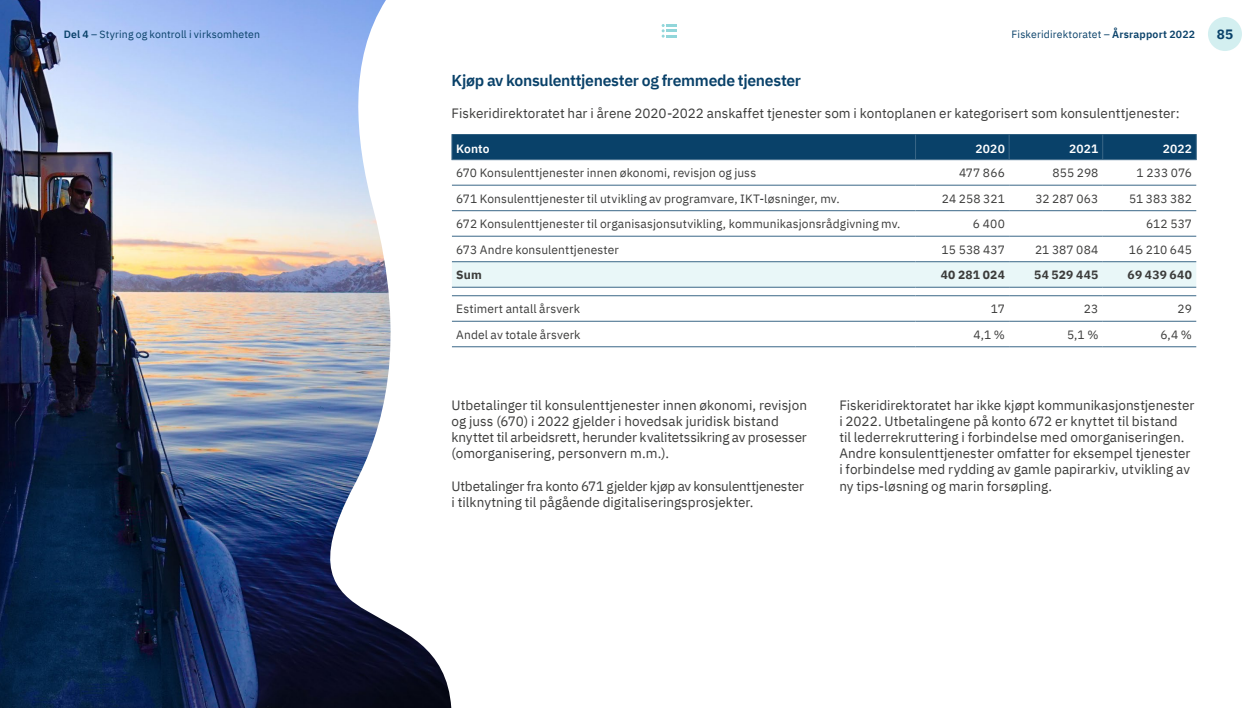
<style>
.page{position:relative;width:1259px;height:708px;background:#fff}
.page>*{position:absolute;margin:0;border:0;box-sizing:border-box;transform-origin:0 0}
.H3_Overskrift_10_5pt{font:600 15.75px "IBM Plex Sans";letter-spacing:-.02em;color:#094169}
.P_Brødtekst_9pt{font:13.5px/16.2px "IBM Plex Sans";letter-spacing:.005em;color:#3c3c3b}
.t1{font:700 13.5px "IBM Plex Sans";color:#094169}
.P_Brødtekst_8pt_tabe{font:12px "IBM Plex Sans";letter-spacing:.01em;color:#3c3c3b}
.P_Brødtekst_8pt_tabe-2{font:700 12px "IBM Plex Sans";letter-spacing:.02em;color:#3c3c3b}
.H5_Overskrift_tabell{font:600 12px "IBM Plex Sans";letter-spacing:.015em;color:#fff}
.t2{font:10.5px "IBM Plex Sans";letter-spacing:.015em;color:#094169}
.s1{font-weight:600}
</style>
<div class="page">
<img style="left:0;top:0;width:451px;height:708px">
<svg style="left:452px;top:160px;width:744px;height:161px"></svg>
<svg style="left:452px;top:262px;width:744px;height:25px;background:#e5f4f5"></svg>
<hr style="left:452px;top:185px;width:463px;height:1px;background:#3a6787">
<hr style="left:915px;top:185px;width:94px;height:1px;background:#3a6787">
<hr style="left:1009px;top:185px;width:93px;height:1px;background:#3a6787">
<hr style="left:1102px;top:185px;width:94px;height:1px;background:#3a6787">
<hr style="left:452px;top:210px;width:463px;height:1px;background:#3a6787">
<hr style="left:915px;top:210px;width:94px;height:1px;background:#3a6787">
<hr style="left:1009px;top:210px;width:93px;height:1px;background:#3a6787">
<hr style="left:1102px;top:210px;width:94px;height:1px;background:#3a6787">
<hr style="left:452px;top:236px;width:463px;height:1px;background:#3a6787">
<hr style="left:915px;top:236px;width:94px;height:1px;background:#3a6787">
<hr style="left:1009px;top:236px;width:93px;height:1px;background:#3a6787">
<hr style="left:1102px;top:236px;width:94px;height:1px;background:#3a6787">
<hr style="left:452px;top:321px;width:463px;height:1px;background:#3a6787">
<hr style="left:915px;top:321px;width:94px;height:1px;background:#3a6787">
<hr style="left:1009px;top:321px;width:93px;height:1px;background:#3a6787">
<hr style="left:1102px;top:321px;width:94px;height:1px;background:#3a6787">
<hr style="left:452px;top:346px;width:463px;height:1px;background:#3a6787">
<hr style="left:915px;top:346px;width:94px;height:1px;background:#3a6787">
<hr style="left:1009px;top:346px;width:93px;height:1px;background:#3a6787">
<hr style="left:1102px;top:346px;width:94px;height:1px;background:#3a6787">
<hr style="left:452px;top:261px;width:463px;height:1px;background:#3a6787">
<hr style="left:915px;top:261px;width:94px;height:1px;background:#3a6787">
<hr style="left:1009px;top:261px;width:93px;height:1px;background:#3a6787">
<hr style="left:1102px;top:261px;width:94px;height:1px;background:#3a6787">
<hr style="left:452px;top:287px;width:463px;height:1px;background:#3a6787">
<hr style="left:915px;top:287px;width:94px;height:1px;background:#3a6787">
<hr style="left:1009px;top:287px;width:93px;height:1px;background:#3a6787">
<hr style="left:1102px;top:287px;width:94px;height:1px;background:#3a6787">
<hr style="left:452px;top:295px;width:463px;height:1px;background:#3a6787">
<hr style="left:915px;top:295px;width:94px;height:1px;background:#3a6787">
<hr style="left:1009px;top:295px;width:93px;height:1px;background:#3a6787">
<hr style="left:1102px;top:295px;width:94px;height:1px;background:#3a6787">
<svg style="left:451px;top:134px;width:746px;height:26px;background:#0d446b"></svg>
<svg style="left:661px;top:24px;width:16px;height:14px"></svg>
<div style="left:1208px;top:17px;width:34px;height:34px;background:#d3eff0;border-radius:50%"></div>
<p class="t2" style="left:64px;top:26px;width:198px"><span class="s1">Del 4</span> – Styring og kontroll i virksomheten</p>
<p class="t2" style="left:1011px;top:26px;width:185px">Fiskeridirektoratet – <span class="s1">Årsrapport 2022</span></p>
<p class="t1" style="left:1216px;top:23px;width:18px">85</p>
<h3 class="H3_Overskrift_10_5pt" style="left:451px;top:68px;width:351px">Kjøp av konsulenttjenester og fremmede tjenester</h3>
<p class="P_Brødtekst_9pt" style="left:451px;top:104px;width:729px">Fiskeridirektoratet har i årene 2020-2022 anskaffet tjenester som i kontoplanen er kategorisert som konsulenttjenester:</p>
<h5 class="H5_Overskrift_tabell" style="left:456px;top:140px;width:35px">Konto</h5>
<h5 class="H5_Overskrift_tabell" style="left:975px;top:140px;width:31px">2020</h5>
<h5 class="H5_Overskrift_tabell" style="left:1069px;top:140px;width:31px">2021</h5>
<h5 class="H5_Overskrift_tabell" style="left:1162px;top:140px;width:31px">2022</h5>
<p class="P_Brødtekst_8pt_tabe" style="left:456px;top:164px;width:301px">670 Konsulenttjenester innen økonomi, revisjon og juss</p>
<p class="P_Brødtekst_8pt_tabe" style="left:959px;top:164px;width:47px">477 866</p>
<p class="P_Brødtekst_8pt_tabe" style="left:1052px;top:164px;width:47px">855 298</p>
<p class="P_Brødtekst_8pt_tabe" style="left:1136px;top:164px;width:57px">1 233 076</p>
<p class="P_Brødtekst_8pt_tabe" style="left:456px;top:189px;width:385px">671 Konsulenttjenester til utvikling av programvare, IKT-løsninger, mv.</p>
<p class="P_Brødtekst_8pt_tabe" style="left:942px;top:189px;width:64px">24 258 321</p>
<p class="P_Brødtekst_8pt_tabe" style="left:1035px;top:189px;width:64px">32 287 063</p>
<p class="P_Brødtekst_8pt_tabe" style="left:1129px;top:189px;width:64px">51 383 382</p>
<p class="P_Brødtekst_8pt_tabe" style="left:456px;top:215px;width:446px">672 Konsulenttjenester til organisasjonsutvikling, kommunikasjonsrådgivning mv.</p>
<p class="P_Brødtekst_8pt_tabe" style="left:973px;top:215px;width:33px">6 400</p>
<p class="P_Brødtekst_8pt_tabe" style="left:1146px;top:215px;width:47px">612 537</p>
<p class="P_Brødtekst_8pt_tabe" style="left:456px;top:240px;width:164px">673 Andre konsulenttjenester</p>
<p class="P_Brødtekst_8pt_tabe" style="left:941px;top:240px;width:65px">15 538 437</p>
<p class="P_Brødtekst_8pt_tabe" style="left:1035px;top:240px;width:65px">21 387 084</p>
<p class="P_Brødtekst_8pt_tabe" style="left:1129px;top:240px;width:65px">16 210 645</p>
<p class="P_Brødtekst_8pt_tabe-2" style="left:456px;top:265px;width:27px">Sum</p>
<p class="P_Brødtekst_8pt_tabe-2" style="left:940px;top:265px;width:66px">40 281 024</p>
<p class="P_Brødtekst_8pt_tabe-2" style="left:1034px;top:265px;width:66px">54 529 445</p>
<p class="P_Brødtekst_8pt_tabe-2" style="left:1127px;top:265px;width:66px">69 439 640</p>
<p class="P_Brødtekst_8pt_tabe" style="left:456px;top:300px;width:125px">Estimert antall årsverk</p>
<p class="P_Brødtekst_8pt_tabe" style="left:991px;top:300px;width:16px">17</p>
<p class="P_Brødtekst_8pt_tabe" style="left:1083px;top:300px;width:16px">23</p>
<p class="P_Brødtekst_8pt_tabe" style="left:1177px;top:300px;width:16px">29</p>
<p class="P_Brødtekst_8pt_tabe" style="left:456px;top:325px;width:126px">Andel av totale årsverk</p>
<p class="P_Brødtekst_8pt_tabe" style="left:973px;top:325px;width:33px">4,1 %</p>
<p class="P_Brødtekst_8pt_tabe" style="left:1067px;top:325px;width:33px">5,1 %</p>
<p class="P_Brødtekst_8pt_tabe" style="left:1160px;top:325px;width:33px">6,4 %</p>
<p class="P_Brødtekst_9pt" style="left:451px;top:396px;width:357px">Utbetalinger til konsulenttjenester innen økonomi, revisjon og juss (670) i 2022 gjelder i hovedsak juridisk bistand knyttet til arbeidsrett, herunder kvalitetssikring av prosesser (omorganisering, personvern m.m.).</p>
<p class="P_Brødtekst_9pt" style="left:451px;top:477px;width:354px">Utbetalinger fra konto 671 gjelder kjøp av konsulenttjenester i tilknytning til pågående digitaliseringsprosjekter.</p>
<p class="P_Brødtekst_9pt" style="left:839px;top:396px;width:357px">Fiskeridirektoratet har ikke kjøpt kommunikasjonstjenester i 2022. Utbetalingene på konto 672 er knyttet til bistand<br>til lederrekruttering i forbindelse med omorganiseringen.<br>Andre konsulenttjenester omfatter for eksempel tjenester i forbindelse med rydding av gamle papirarkiv, utvikling av ny tips-løsning og marin forsøpling.</p>
</div>
